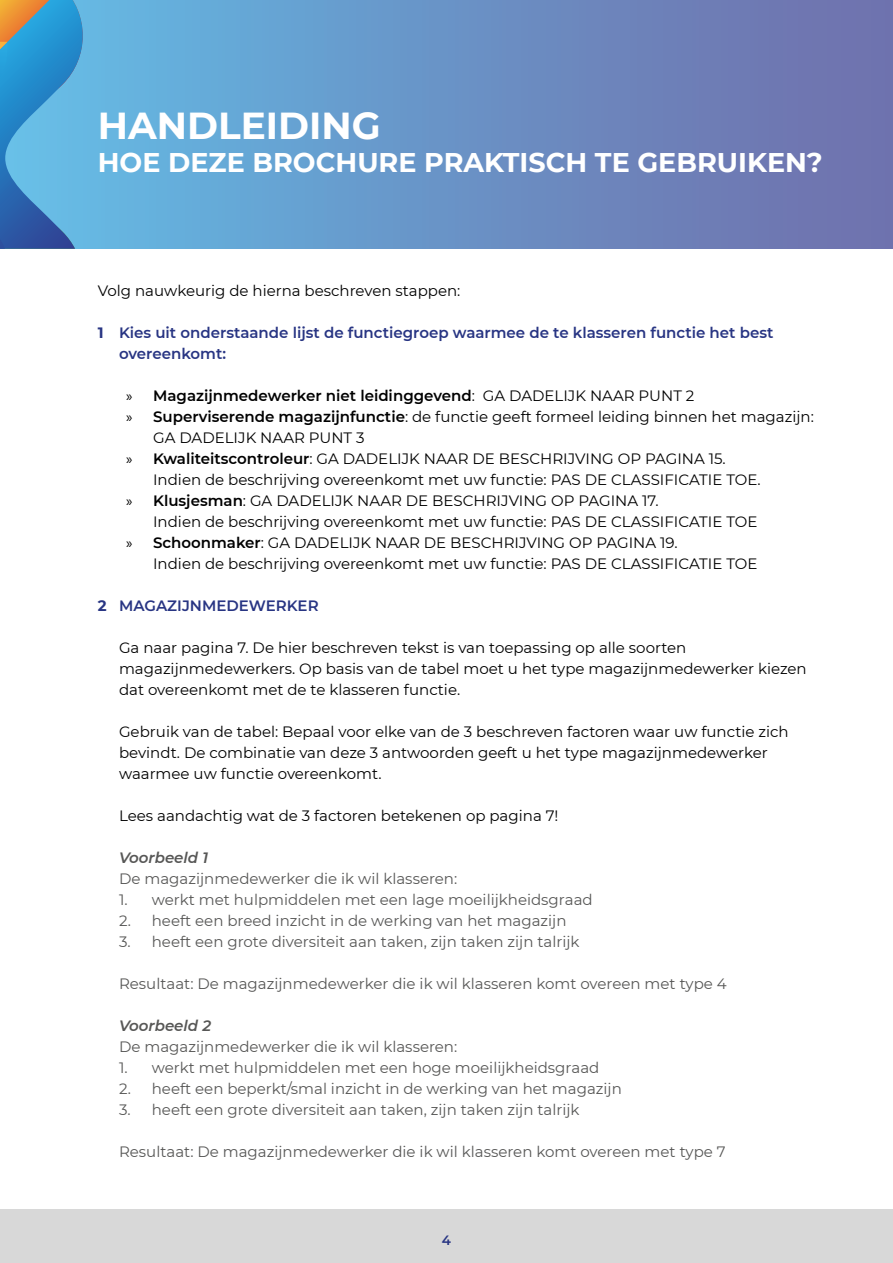
<style>
.page{position:relative;width:893px;height:1263px;background:#fff}
.page>*{position:absolute;margin:0;border:0;box-sizing:border-box;transform-origin:0 0}
.t1{font:700 37.5px "Montserrat";color:#fff}
.t2{font:700 27px "Montserrat";color:#fff}
.t3{font:15px/21px "Montserrat";color:#000}
.t4{font:15px "Montserrat";color:#575756}
.t5{font:600 15px/21px "Montserrat";color:#283583}
.t6{font:600 15px "Montserrat";color:#000}
.t7{font:italic 600 15px "Montserrat";color:#575756}
.t8{font:600 13.5px "Montserrat";color:#283583}
.s1{font-weight:700}
.s2{font-family:"Myriad Pro";font-weight:400}
.s3{font-weight:400}
.s4{font-family:"Myriad Pro"}
.s5{font-weight:600}
</style>
<div class="page">
<div style="left:0;top:1210px;width:893px;height:53px;background:#d8d8d8"></div>
<svg style="left:89px;top:0;width:804px;height:249px;background:#6990c4"></svg>
<svg style="left:0;top:0;width:89px;height:249px;background:#4e9bca"></svg>
<h1 class="t1" style="left:98px;top:99px;width:284px">HANDLEIDING</h1>
<h2 class="t2" style="left:98px;top:143px;width:726px">HOE DEZE BROCHURE PRAKTISCH TE GEBRUIKEN?</h2>
<p class="t3" style="left:98px;top:280px;width:364px">Volg nauwkeurig de hierna beschreven stappen:</p>
<p class="t5" style="left:119px;top:321px;width:656px;text-indent:-21px"><span class="s1">1</span> Kies uit onderstaande lijst de functiegroep waarmee de te klasseren functie het best overeenkomt:</p>
<p class="t6" style="left:126px;top:385px;width:570px"><span class="s2">»</span> Magazijnmedewerker niet leidinggevend<span class="s3">: GA DADELIJK NAAR PUNT 2</span></p>
<p class="t3" style="left:126px;top:406px;width:689px"><span class="s4">»</span> <span class="s5">Superviserende magazijnfunctie</span>: de functie geeft formeel leiding binnen het magazijn:</p>
<p class="t3" style="left:153px;top:427px;width:213px">GA DADELIJK NAAR PUNT 3</p>
<p class="t3" style="left:126px;top:448px;width:601px"><span class="s4">»</span> <span class="s5">Kwaliteitscontroleur</span>: GA DADELIJK NAAR DE BESCHRIJVING OP PAGINA 15.</p>
<p class="t3" style="left:153px;top:469px;width:609px">Indien de beschrijving overeenkomt met uw functie: PAS DE CLASSIFICATIE TOE.</p>
<p class="t3" style="left:126px;top:490px;width:534px"><span class="s4">»</span> <span class="s5">Klusjesman</span>: GA DADELIJK NAAR DE BESCHRIJVING OP PAGINA 17.</p>
<p class="t3" style="left:153px;top:511px;width:606px">Indien de beschrijving overeenkomt met uw functie: PAS DE CLASSIFICATIE TOE</p>
<p class="t3" style="left:126px;top:532px;width:553px"><span class="s4">»</span> <span class="s5">Schoonmaker</span>: GA DADELIJK NAAR DE BESCHRIJVING OP PAGINA 19.</p>
<p class="t3" style="left:153px;top:553px;width:606px">Indien de beschrijving overeenkomt met uw functie: PAS DE CLASSIFICATIE TOE</p>
<p class="t5" style="left:98px;top:594px;width:222px"><span class="s1">2</span> MAGAZIJNMEDEWERKER</p>
<p class="t3" style="left:119px;top:637px;width:689px">Ga naar pagina 7. De hier beschreven tekst is van toepassing op alle soorten magazijnmedewerkers. Op basis van de tabel moet u het type magazijnmedewerker kiezen dat overeenkomt met de te klasseren functie.</p>
<p class="t3" style="left:119px;top:721px;width:671px">Gebruik van de tabel: Bepaal voor elke van de 3 beschreven factoren waar uw functie zich bevindt. De combinatie van deze 3 antwoorden geeft u het type magazijnmedewerker waarmee uw functie overeenkomt.</p>
<p class="t3" style="left:119px;top:805px;width:441px">Lees aandachtig wat de 3 factoren betekenen op pagina 7!</p>
<p class="t7" style="left:119px;top:847px;width:91px">Voorbeeld 1</p>
<p class="t4" style="left:119px;top:868px;width:340px">De magazijnmedewerker die ik wil klasseren:</p>
<p class="t4" style="left:119px;top:889px;width:475px">1. werkt met hulpmiddelen met een lage moeilijkheidsgraad</p>
<p class="t4" style="left:119px;top:910px;width:449px">2. heeft een breed inzicht in de werking van het magazijn</p>
<p class="t4" style="left:119px;top:931px;width:462px">3. heeft een grote diversiteit aan taken, zijn taken zijn talrijk</p>
<p class="t4" style="left:119px;top:973px;width:609px">Resultaat: De magazijnmedewerker die ik wil klasseren komt overeen met type 4</p>
<p class="t7" style="left:119px;top:1015px;width:94px">Voorbeeld 2</p>
<p class="t4" style="left:119px;top:1036px;width:340px">De magazijnmedewerker die ik wil klasseren:</p>
<p class="t4" style="left:119px;top:1057px;width:482px">1. werkt met hulpmiddelen met een hoge moeilijkheidsgraad</p>
<p class="t4" style="left:119px;top:1078px;width:504px">2. heeft een beperkt/smal inzicht in de werking van het magazijn</p>
<p class="t4" style="left:119px;top:1099px;width:462px">3. heeft een grote diversiteit aan taken, zijn taken zijn talrijk</p>
<p class="t4" style="left:119px;top:1141px;width:608px">Resultaat: De magazijnmedewerker die ik wil klasseren komt overeen met type 7</p>
<p class="t8" style="left:442px;top:1230px;width:11px">4</p>
</div>
